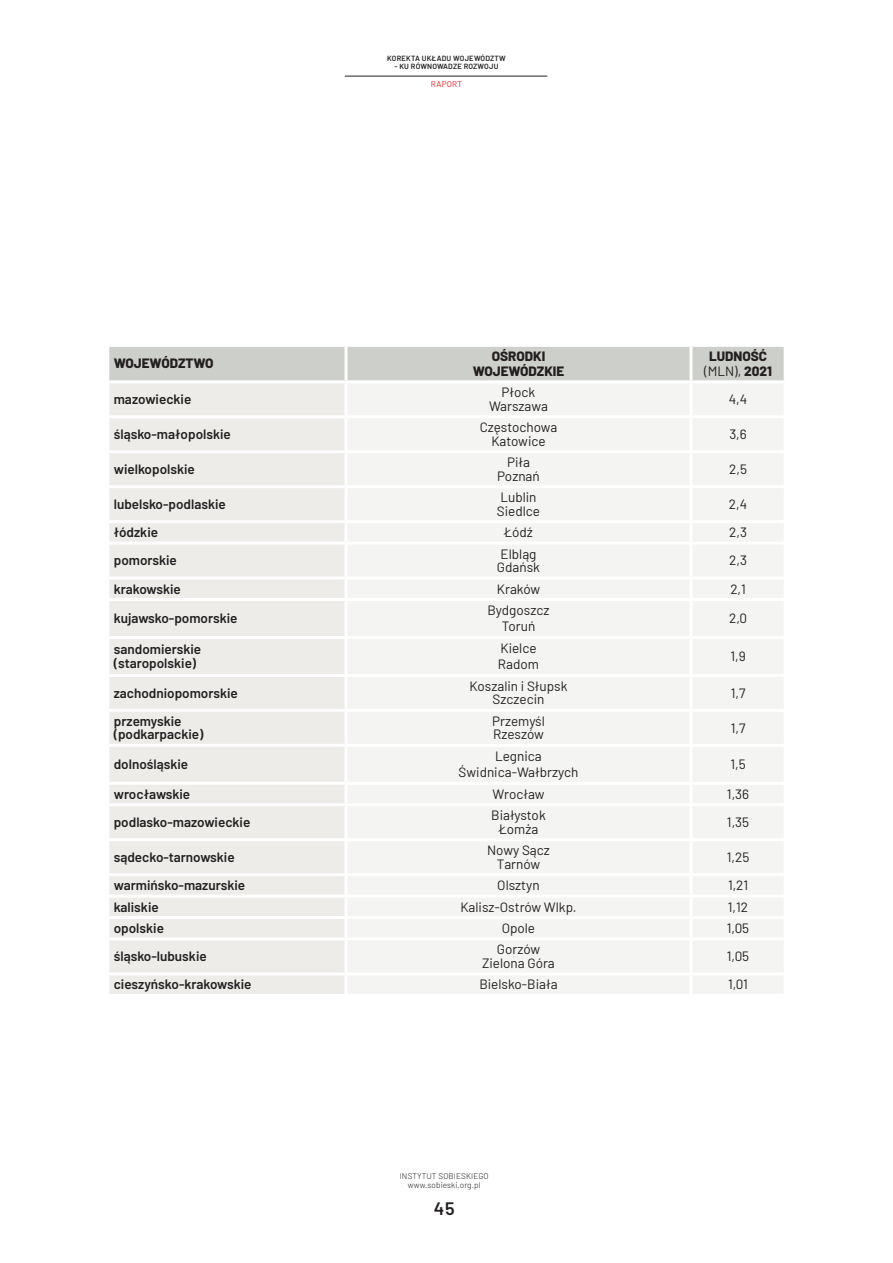
<style>
.page{position:relative;width:893px;height:1263px;background:#fff}
.page>*{position:absolute;margin:0;border:0;box-sizing:border-box;transform-origin:0 0}
.t1{font:600 18px "Barlow";color:#231f20}
.t2{font:13.5px/13.5px "Barlow";color:#231f20;text-align:center}
.t3{font:600 13.5px/13.5px "Barlow";color:#231f20}
.t4{font:800 13.5px/15px "Barlow";color:#231f20;text-align:center}
.t5{font:300 8.25px/9px "Barlow";letter-spacing:.01em;color:#231f20;text-align:center}
.t6{font:8.25px "Barlow";letter-spacing:.025em;color:#ed1d24}
.t7{font:600 7.5px "Barlow";letter-spacing:.025em;color:#231f20}
.s1{font-weight:400}
</style>
<div class="page">
<hr style="left:0;top:0;width:1px;height:1263px;background:#ebebec">
<hr style="left:345px;top:76px;width:202px;height:1px;background:#231f20">
<div style="left:109px;top:347px;width:675px;height:33px;background:#cdcfca"></div>
<div style="left:109px;top:383px;width:236px;height:611px;background:#edece9"></div>
<div style="left:348px;top:384px;width:435px;height:610px;background:#f4f4f2"></div>
<hr style="left:689px;top:383px;width:3px;height:32px;background:#fff">
<hr style="left:106px;top:415px;width:240px;height:3px;background:#fff">
<hr style="left:346px;top:415px;width:345px;height:3px;background:#fff">
<hr style="left:691px;top:415px;width:96px;height:3px;background:#fff">
<hr style="left:689px;top:418px;width:3px;height:32px;background:#fff">
<hr style="left:106px;top:450px;width:240px;height:3px;background:#fff">
<hr style="left:346px;top:450px;width:345px;height:3px;background:#fff">
<hr style="left:691px;top:450px;width:96px;height:3px;background:#fff">
<hr style="left:689px;top:453px;width:3px;height:32px;background:#fff">
<hr style="left:106px;top:485px;width:240px;height:3px;background:#fff">
<hr style="left:346px;top:485px;width:345px;height:3px;background:#fff">
<hr style="left:691px;top:485px;width:96px;height:3px;background:#fff">
<hr style="left:689px;top:488px;width:3px;height:32px;background:#fff">
<hr style="left:106px;top:520px;width:240px;height:3px;background:#fff">
<hr style="left:346px;top:520px;width:345px;height:3px;background:#fff">
<hr style="left:691px;top:520px;width:96px;height:3px;background:#fff">
<hr style="left:689px;top:523px;width:3px;height:19px;background:#fff">
<hr style="left:106px;top:542px;width:240px;height:3px;background:#fff">
<hr style="left:346px;top:542px;width:345px;height:3px;background:#fff">
<hr style="left:691px;top:542px;width:96px;height:3px;background:#fff">
<hr style="left:689px;top:545px;width:3px;height:31px;background:#fff">
<hr style="left:106px;top:576px;width:240px;height:3px;background:#fff">
<hr style="left:346px;top:576px;width:345px;height:3px;background:#fff">
<hr style="left:691px;top:576px;width:96px;height:3px;background:#fff">
<hr style="left:689px;top:579px;width:3px;height:19px;background:#fff">
<hr style="left:106px;top:598px;width:240px;height:3px;background:#fff">
<hr style="left:346px;top:598px;width:345px;height:3px;background:#fff">
<hr style="left:691px;top:598px;width:96px;height:3px;background:#fff">
<hr style="left:689px;top:601px;width:3px;height:35px;background:#fff">
<hr style="left:106px;top:636px;width:240px;height:3px;background:#fff">
<hr style="left:346px;top:636px;width:345px;height:3px;background:#fff">
<hr style="left:691px;top:636px;width:96px;height:3px;background:#fff">
<hr style="left:689px;top:639px;width:3px;height:35px;background:#fff">
<hr style="left:106px;top:674px;width:240px;height:3px;background:#fff">
<hr style="left:346px;top:674px;width:345px;height:3px;background:#fff">
<hr style="left:691px;top:674px;width:96px;height:3px;background:#fff">
<hr style="left:689px;top:677px;width:3px;height:32px;background:#fff">
<hr style="left:106px;top:709px;width:240px;height:3px;background:#fff">
<hr style="left:346px;top:709px;width:345px;height:3px;background:#fff">
<hr style="left:691px;top:709px;width:96px;height:3px;background:#fff">
<hr style="left:689px;top:712px;width:3px;height:32px;background:#fff">
<hr style="left:106px;top:744px;width:240px;height:3px;background:#fff">
<hr style="left:346px;top:744px;width:345px;height:3px;background:#fff">
<hr style="left:691px;top:744px;width:96px;height:3px;background:#fff">
<hr style="left:689px;top:747px;width:3px;height:35px;background:#fff">
<hr style="left:106px;top:782px;width:240px;height:3px;background:#fff">
<hr style="left:346px;top:782px;width:345px;height:3px;background:#fff">
<hr style="left:691px;top:782px;width:96px;height:3px;background:#fff">
<hr style="left:689px;top:785px;width:3px;height:18px;background:#fff">
<hr style="left:106px;top:803px;width:240px;height:3px;background:#fff">
<hr style="left:346px;top:803px;width:345px;height:3px;background:#fff">
<hr style="left:691px;top:803px;width:96px;height:3px;background:#fff">
<hr style="left:689px;top:806px;width:3px;height:32px;background:#fff">
<hr style="left:106px;top:838px;width:240px;height:3px;background:#fff">
<hr style="left:346px;top:838px;width:345px;height:3px;background:#fff">
<hr style="left:691px;top:838px;width:96px;height:3px;background:#fff">
<hr style="left:689px;top:841px;width:3px;height:32px;background:#fff">
<hr style="left:106px;top:873px;width:240px;height:3px;background:#fff">
<hr style="left:346px;top:873px;width:345px;height:3px;background:#fff">
<hr style="left:691px;top:873px;width:96px;height:3px;background:#fff">
<hr style="left:689px;top:876px;width:3px;height:18px;background:#fff">
<hr style="left:106px;top:894px;width:240px;height:3px;background:#fff">
<hr style="left:346px;top:894px;width:345px;height:3px;background:#fff">
<hr style="left:691px;top:894px;width:96px;height:3px;background:#fff">
<hr style="left:689px;top:897px;width:3px;height:19px;background:#fff">
<hr style="left:106px;top:916px;width:240px;height:3px;background:#fff">
<hr style="left:346px;top:916px;width:345px;height:3px;background:#fff">
<hr style="left:691px;top:916px;width:96px;height:3px;background:#fff">
<hr style="left:689px;top:919px;width:3px;height:18px;background:#fff">
<hr style="left:106px;top:937px;width:240px;height:3px;background:#fff">
<hr style="left:346px;top:937px;width:345px;height:3px;background:#fff">
<hr style="left:691px;top:937px;width:96px;height:3px;background:#fff">
<hr style="left:689px;top:940px;width:3px;height:32px;background:#fff">
<hr style="left:106px;top:972px;width:240px;height:3px;background:#fff">
<hr style="left:346px;top:972px;width:345px;height:3px;background:#fff">
<hr style="left:691px;top:972px;width:96px;height:3px;background:#fff">
<hr style="left:689px;top:975px;width:3px;height:19px;background:#fff">
<hr style="left:345px;top:347px;width:3px;height:33px;background:#fff">
<hr style="left:689px;top:347px;width:3px;height:33px;background:#fff">
<p class="t7" style="left:387px;top:53px;width:120px">KOREKTA UKŁADU WOJEWÓDZTW</p>
<p class="t7" style="left:394px;top:61px;width:105px">- KU RÓWNOWADZE ROZWOJU</p>
<p class="t6" style="left:431px;top:78px;width:33px">RAPORT</p>
<p class="t4" style="left:114px;top:355px;width:101px">WOJEWÓDZTWO</p>
<p class="t4" style="left:473px;top:347px;width:93px">OŚRODKI<br>WOJEWÓDZKIE</p>
<p class="t4" style="left:704px;top:347px;width:69px">LUDNOŚĆ <span class="s1">(MLN),</span> 2021</p>
<p class="t3" style="left:114px;top:391px;width:79px">mazowieckie</p>
<p class="t2" style="left:489px;top:385px;width:60px">Płock<br>Warszawa</p>
<p class="t2" style="left:729px;top:391px;width:20px">4,4</p>
<p class="t3" style="left:114px;top:426px;width:119px">śląsko-małopolskie</p>
<p class="t2" style="left:480px;top:420px;width:79px">Częstochowa<br>Katowice</p>
<p class="t2" style="left:729px;top:426px;width:19px">3,6</p>
<p class="t3" style="left:114px;top:461px;width:83px">wielkopolskie</p>
<p class="t2" style="left:497px;top:454px;width:44px">Piła<br>Poznań</p>
<p class="t2" style="left:729px;top:461px;width:19px">2,5</p>
<p class="t3" style="left:114px;top:496px;width:114px">lubelsko-podlaskie</p>
<p class="t2" style="left:497px;top:489px;width:45px;text-align:left">Lublin<br>Siedlce</p>
<p class="t2" style="left:729px;top:496px;width:20px">2,4</p>
<p class="t3" style="left:114px;top:524px;width:46px">łódzkie</p>
<p class="t2" style="left:504px;top:524px;width:30px">Łódź</p>
<p class="t2" style="left:729px;top:524px;width:19px">2,3</p>
<p class="t3" style="left:114px;top:553px;width:65px">pomorskie</p>
<p class="t2" style="left:497px;top:546px;width:45px;text-align:left">Elbląg<br>Gdańsk</p>
<p class="t2" style="left:729px;top:553px;width:19px">2,3</p>
<p class="t3" style="left:114px;top:581px;width:69px">krakowskie</p>
<p class="t2" style="left:497px;top:581px;width:45px">Kraków</p>
<p class="t2" style="left:730px;top:581px;width:17px">2,1</p>
<p class="t3" style="left:114px;top:610px;width:125px">kujawsko-pomorskie</p>
<p class="t2" style="left:488px;top:601px;width:63px;line-height:16.5px">Bydgoszcz<br>Toruń</p>
<p class="t2" style="left:729px;top:610px;width:19px">2,0</p>
<p class="t3" style="left:114px;top:642px;width:89px">sandomierskie (staropolskie)</p>
<p class="t2" style="left:498px;top:639px;width:43px;line-height:16.5px;text-align:left">Kielce<br>Radom</p>
<p class="t2" style="left:730px;top:648px;width:17px">1,9</p>
<p class="t3" style="left:114px;top:685px;width:126px">zachodniopomorskie</p>
<p class="t2" style="left:469px;top:678px;width:99px">Koszalin i Słupsk<br>Szczecin</p>
<p class="t2" style="left:731px;top:685px;width:16px">1,7</p>
<p class="t3" style="left:114px;top:713px;width:91px">przemyskie (podkarpackie)</p>
<p class="t2" style="left:492px;top:713px;width:54px;text-align:left">Przemyśl<br>Rzeszów</p>
<p class="t2" style="left:731px;top:720px;width:16px">1,7</p>
<p class="t3" style="left:114px;top:756px;width:76px">dolnośląskie</p>
<p class="t2" style="left:459px;top:747px;width:121px;line-height:16.5px">Legnica<br>Świdnica-Wałbrzych</p>
<p class="t2" style="left:730px;top:756px;width:17px">1,5</p>
<p class="t3" style="left:114px;top:786px;width:78px">wrocławskie</p>
<p class="t2" style="left:492px;top:786px;width:54px">Wrocław</p>
<p class="t2" style="left:727px;top:786px;width:24px">1,36</p>
<p class="t3" style="left:114px;top:814px;width:138px">podlasko-mazowieckie</p>
<p class="t2" style="left:491px;top:807px;width:56px">Białystok<br>Łomża</p>
<p class="t2" style="left:727px;top:814px;width:24px">1,35</p>
<p class="t3" style="left:114px;top:849px;width:122px">sądecko-tarnowskie</p>
<p class="t2" style="left:487px;top:842px;width:64px">Nowy Sącz<br>Tarnów</p>
<p class="t2" style="left:727px;top:849px;width:24px">1,25</p>
<p class="t3" style="left:114px;top:877px;width:133px">warmińsko-mazurskie</p>
<p class="t2" style="left:497px;top:877px;width:44px">Olsztyn</p>
<p class="t2" style="left:728px;top:877px;width:22px">1,21</p>
<p class="t3" style="left:114px;top:899px;width:46px">kaliskie</p>
<p class="t2" style="left:460px;top:899px;width:118px">Kalisz-Ostrów Wlkp.</p>
<p class="t2" style="left:728px;top:899px;width:22px">1,12</p>
<p class="t3" style="left:114px;top:920px;width:52px">opolskie</p>
<p class="t2" style="left:502px;top:920px;width:35px">Opole</p>
<p class="t2" style="left:727px;top:920px;width:24px">1,05</p>
<p class="t3" style="left:114px;top:948px;width:94px">śląsko-lubuskie</p>
<p class="t2" style="left:482px;top:942px;width:74px">Gorzów<br>Zielona Góra</p>
<p class="t2" style="left:727px;top:948px;width:24px">1,05</p>
<p class="t3" style="left:114px;top:977px;width:139px">cieszyńsko-krakowskie</p>
<p class="t2" style="left:479px;top:977px;width:80px">Bielsko-Biała</p>
<p class="t2" style="left:728px;top:977px;width:21px">1,01</p>
<p class="t5" style="left:400px;top:1171px;width:90px">INSTYTUT SOBIESKIEGO www.sobieski.org.pl</p>
<h1 class="t1" style="left:434px;top:1195px;width:22px">45</h1>
</div>
